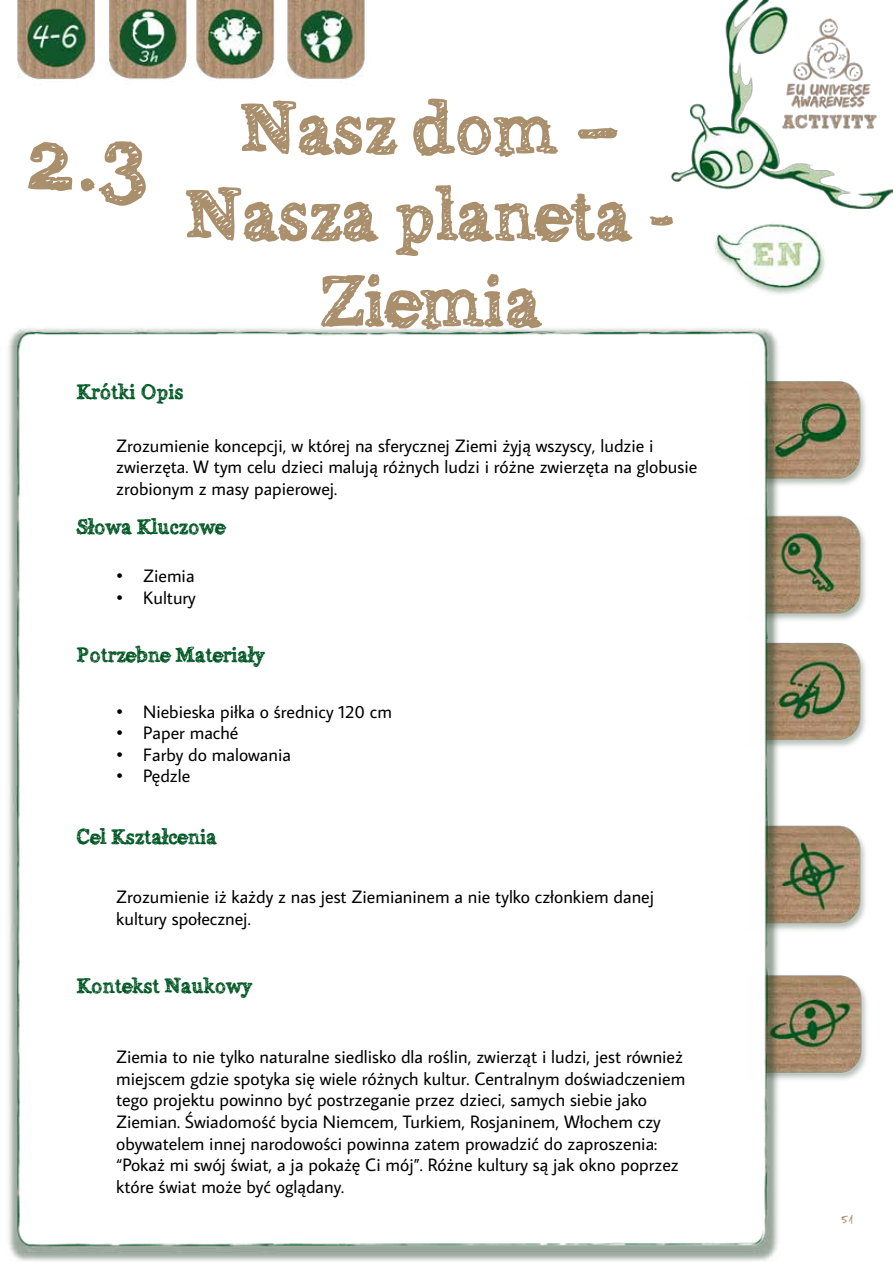
<style>
.page{position:relative;width:893px;height:1263px;background:#fff}
.page>*{position:absolute;margin:0;border:0;box-sizing:border-box;transform-origin:0 0}
.t1{font:72px "Alabama";color:#aa8f6d}
.t2{font:21px "Alabama";color:#005723}
.t3{font:18px/21.6px "Average Sans";color:#000}
.t4{font:18px "Faraco Hand";color:#aa8f6d}
.s1{font-size:90px}
</style>
<div class="page">
<img style="left:8px;top:0;width:885px;height:1261px">
<img style="left:8px;top:0;width:192px;height:93px">
<h1 class="t1" style="left:25px;top:84px;width:597px"><span class="s1">2.3</span> Nasz dom –</h1>
<h1 class="t1" style="left:186px;top:170px;width:490px">Nasza planeta -</h1>
<h1 class="t1" style="left:321px;top:256px;width:222px">Ziemia</h1>
<p class="t2" style="left:77px;top:378px;width:109px">Krótki Opis</p>
<p class="t3" style="left:116px;top:434px;width:582px">Zrozumienie koncepcji, w której na sferycznej Ziemi żyją wszyscy, ludzie i zwierzęta. W tym celu dzieci malują różnych ludzi i różne zwierzęta na globusie zrobionym z masy papierowej.</p>
<p class="t2" style="left:77px;top:514px;width:150px">Słowa Kluczowe</p>
<p class="t3" style="left:116px;top:564px;width:80px">• Ziemia</p>
<p class="t3" style="left:116px;top:586px;width:81px">• Kultury</p>
<p class="t2" style="left:77px;top:641px;width:189px">Potrzebne Materiały</p>
<p class="t3" style="left:116px;top:700px;width:277px">• Niebieska piłka o średnicy 120 cm</p>
<p class="t3" style="left:116px;top:722px;width:124px">• Paper maché</p>
<p class="t3" style="left:116px;top:743px;width:176px">• Farby do malowania</p>
<p class="t3" style="left:116px;top:765px;width:76px">• Pędzle</p>
<p class="t2" style="left:77px;top:824px;width:142px">Cel Kształcenia</p>
<p class="t3" style="left:116px;top:885px;width:539px">Zrozumienie iż każdy z nas jest Ziemianinem a nie tylko członkiem danej kultury społecznej.</p>
<p class="t2" style="left:76px;top:973px;width:177px">Kontekst Naukowy</p>
<p class="t3" style="left:116px;top:1045px;width:571px">Ziemia to nie tylko naturalne siedlisko dla roślin, zwierząt i ludzi, jest również miejscem gdzie spotyka się wiele różnych kultur. Centralnym doświadczeniem tego projektu powinno być postrzeganie przez dzieci, samych siebie jako Ziemian. Świadomość bycia Niemcem, Turkiem, Rosjaninem, Włochem czy obywatelem innej narodowości powinna zatem prowadzić do zaproszenia: “Pokaż mi swój świat, a ja pokażę Ci mój”. Różne kultury są jak okno poprzez które świat może być oglądany.</p>
<p class="t4" style="left:841px;top:1208px;width:14px">51</p>
</div>
